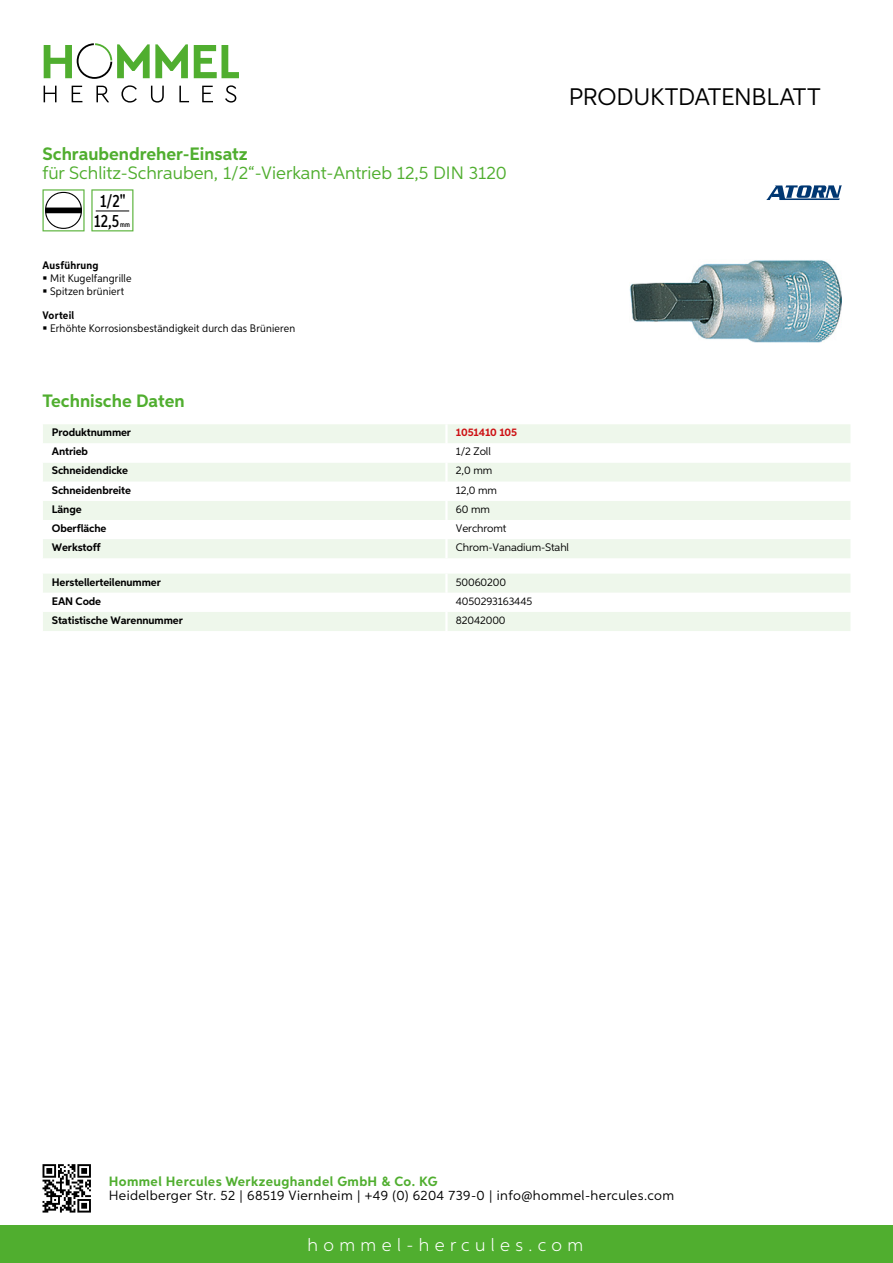
<style>
.page{position:relative;width:893px;height:1263px;background:#fff}
.page>*{position:absolute;margin:0;border:0;box-sizing:border-box;transform-origin:0 0}
.t1{font:24px "Aspira";letter-spacing:-.01em;color:#000}
.t2{font:18px "Aspira";color:#50ae2f}
.t3{font:700 18px "Aspira";color:#50ae2f}
.t4{font:300 18px "Aspira";letter-spacing:.3em;color:#fff}
.t5{font:500 17.85px/20.4px "Aspira XX Nar";color:#000;text-align:center}
.t6{font:13.5px "Aspira";letter-spacing:.03em;color:#000}
.t7{font:700 13.5px "Aspira";letter-spacing:.03em;color:#50ae2f}
.t8{font:700 10.95px "Aspira";letter-spacing:-.01em;color:#000}
.t9{font:10.95px "Aspira";letter-spacing:-.01em;color:#000}
.t10{font:10.95px/12.8px "Aspira Nar";letter-spacing:.015em;color:#000}
.t11{font:700 10.95px "Aspira Nar";letter-spacing:.02em;color:#000}
.t12{font:700 10.95px "Aspira";letter-spacing:-.01em;color:#cd1013}
.t13{font:500 7.35px "Aspira XX Nar";color:#000}
</style>
<div class="page">
<div style="left:0;top:1226px;width:893px;height:37px;background:#50ae2f"></div>
<svg style="left:43px;top:1164px;width:48px;height:48px"></svg>
<svg style="left:194px;top:45px;width:45px;height:33px"></svg>
<svg style="left:44px;top:43px;width:144px;height:36px"></svg>
<svg style="left:44px;top:86px;width:13px;height:16px"></svg>
<svg style="left:72px;top:86px;width:10px;height:16px"></svg>
<svg style="left:96px;top:86px;width:13px;height:16px"></svg>
<svg style="left:121px;top:85px;width:16px;height:18px"></svg>
<svg style="left:151px;top:86px;width:13px;height:17px"></svg>
<svg style="left:179px;top:86px;width:10px;height:16px"></svg>
<svg style="left:202px;top:86px;width:11px;height:16px"></svg>
<svg style="left:225px;top:85px;width:11px;height:18px"></svg>
<div style="left:43px;top:424px;width:807px;height:134px;background:#eef7eb"></div>
<svg style="left:43px;top:443px;width:807px;height:96px"></svg>
<hr style="left:445px;top:424px;width:3px;height:19px;background:#fff">
<hr style="left:445px;top:443px;width:3px;height:20px;background:#fff">
<hr style="left:445px;top:463px;width:3px;height:19px;background:#fff">
<hr style="left:445px;top:482px;width:3px;height:19px;background:#fff">
<hr style="left:445px;top:501px;width:3px;height:19px;background:#fff">
<hr style="left:445px;top:520px;width:3px;height:19px;background:#fff">
<hr style="left:445px;top:539px;width:3px;height:19px;background:#fff">
<svg style="left:43px;top:574px;width:807px;height:57px"></svg>
<hr style="left:445px;top:612px;width:3px;height:19px;background:#fff">
<svg style="left:43px;top:189px;width:42px;height:42px"></svg>
<svg style="left:91px;top:189px;width:42px;height:42px"></svg>
<hr style="left:96px;top:211px;width:33px;height:1px;background:#000">
<img style="left:629px;top:260px;width:213px;height:82px">
<svg style="left:766px;top:185px;width:76px;height:15px"></svg>
<h2 class="t3" style="left:43px;top:142px;width:207px">Schraubendreher-Einsatz</h2>
<h2 class="t2" style="left:43px;top:162px;width:466px">für Schlitz-Schrauben, 1/2“-Vierkant-Antrieb 12,5 DIN 3120</h2>
<h3 class="t5" style="left:94px;top:191px;width:33px">1/2"<br>12,5</h3>
<p class="t13" style="left:120px;top:220px;width:11px">mm</p>
<p class="t11" style="left:43px;top:259px;width:58px">Ausführung</p>
<p class="t10" style="left:50px;top:272px;width:83px">Mit Kugelfangrille<br>Spitzen brüniert</p>
<p class="t11" style="left:43px;top:309px;width:33px">Vorteil</p>
<p class="t10" style="left:50px;top:322px;width:246px">Erhöhte Korrosionsbeständigkeit durch das Brünieren</p>
<h1 class="t1" style="left:569px;top:82px;width:253px">Produktdatenblatt</h1>
<h2 class="t3" style="left:43px;top:390px;width:144px">Technische Daten</h2>
<p class="t8" style="left:52px;top:426px;width:81px">Produktnummer</p>
<p class="t12" style="left:456px;top:426px;width:63px">1051410 105</p>
<p class="t8" style="left:52px;top:445px;width:38px">Antrieb</p>
<p class="t9" style="left:456px;top:445px;width:36px">1/2 Zoll</p>
<p class="t8" style="left:52px;top:464px;width:78px">Schneidendicke</p>
<p class="t9" style="left:456px;top:464px;width:38px">2,0 mm</p>
<p class="t8" style="left:52px;top:483px;width:81px">Schneidenbreite</p>
<p class="t9" style="left:456px;top:483px;width:43px">12,0 mm</p>
<p class="t8" style="left:52px;top:502px;width:31px">Länge</p>
<p class="t9" style="left:456px;top:502px;width:36px">60 mm</p>
<p class="t8" style="left:52px;top:521px;width:56px">Oberfläche</p>
<p class="t9" style="left:456px;top:521px;width:52px">Verchromt</p>
<p class="t8" style="left:52px;top:540px;width:50px">Werkstoff</p>
<p class="t9" style="left:456px;top:541px;width:115px">Chrom-Vanadium-Stahl</p>
<p class="t8" style="left:52px;top:575px;width:111px">Herstellerteilenummer</p>
<p class="t9" style="left:456px;top:575px;width:52px">50060200</p>
<p class="t8" style="left:52px;top:594px;width:51px">EAN Code</p>
<p class="t9" style="left:456px;top:594px;width:78px">4050293163445</p>
<p class="t8" style="left:52px;top:613px;width:132px">Statistische Warennummer</p>
<p class="t9" style="left:456px;top:613px;width:51px">82042000</p>
<p class="t7" style="left:109px;top:1172px;width:330px">Hommel Hercules Werkzeughandel GmbH &amp; Co. KG</p>
<p class="t6" style="left:109px;top:1187px;width:567px">Heidelberger Str. 52 | 68519 Viernheim | +49 (0) 6204 739-0 | info@hommel-hercules.com</p>
<h2 class="t4" style="left:307px;top:1234px;width:277px">hommel-hercules.com</h2>
</div>
